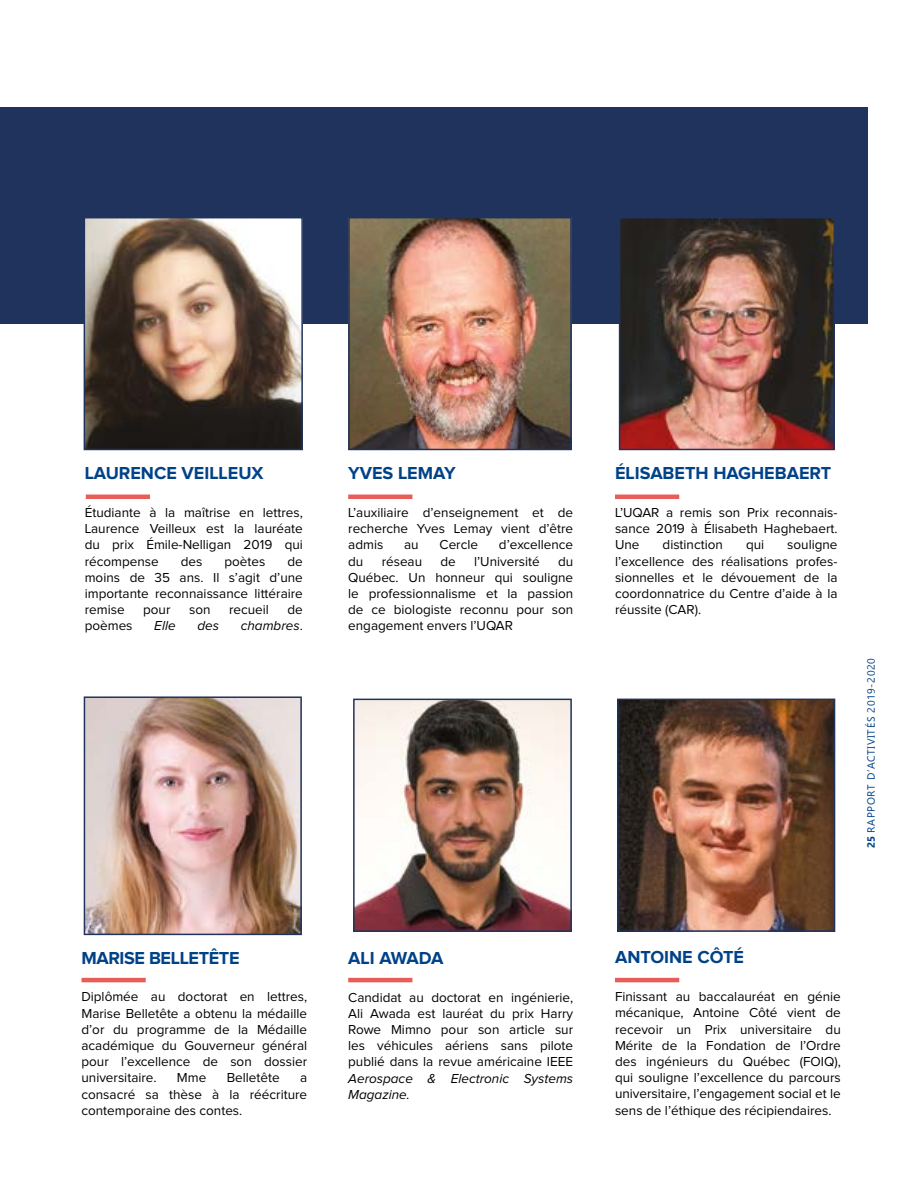
<style>
.page{position:relative;width:918px;height:1188px;background:#fff}
.page>*{position:absolute;margin:0;border:0;box-sizing:border-box;transform-origin:0 0}
.t1{font:700 18px "Proxima Nova";color:#004288}
.t2{font:700 18px "Proxima Nova";letter-spacing:-.02em;color:#004288}
.t3{font:13.5px/16.2px "Proxima Nova";color:#000;text-align:justify}
.t4{font:italic 13.5px/16.2px "Proxima Nova";color:#000}
.t5{font:10.5px "Gadugi";letter-spacing:.06em;color:#004288}
.s1{font-style:normal}
.s2{font-weight:700;color:#004289}
</style>
<div class="page">
<div style="left:0;top:107px;width:867px;height:217px;background:#20335d"></div>
<img style="left:87px;top:220px;width:213px;height:227px">
<div style="left:84px;top:217px;width:219px;height:233px;border:2px solid #20335d"></div>
<img style="left:351px;top:220px;width:218px;height:227px">
<div style="left:348px;top:217px;width:224px;height:233px;border:2px solid #20335d"></div>
<img style="left:622px;top:220px;width:210px;height:227px">
<div style="left:619px;top:217px;width:216px;height:233px;border:2px solid #20335d"></div>
<img style="left:356px;top:702px;width:213px;height:227px">
<div style="left:353px;top:699px;width:219px;height:233px;border:2px solid #20335d"></div>
<img style="left:87px;top:699px;width:212px;height:233px">
<div style="left:84px;top:696px;width:218px;height:239px;border:2px solid #20335d"></div>
<img style="left:620px;top:702px;width:212px;height:227px">
<div style="left:617px;top:699px;width:218px;height:233px;border:2px solid #20335d"></div>
<hr style="left:86px;top:495px;width:64px;height:4px;background:#e65e57">
<hr style="left:348px;top:495px;width:64px;height:4px;background:#e65e57">
<hr style="left:615px;top:495px;width:64px;height:4px;background:#e65e57">
<hr style="left:615px;top:978px;width:64px;height:4px;background:#e65e57">
<hr style="left:348px;top:978px;width:64px;height:4px;background:#e65e57">
<hr style="left:81px;top:978px;width:65px;height:4px;background:#e65e57">
<h1 class="t1" style="left:85px;top:465px;width:180px">LAURENCE VEILLEUX</h1>
<p class="t3" style="left:85px;top:505px;width:220px">Étudiante à la maîtrise en lettres, Laurence Veilleux est la lauréate du prix Émile-Nelligan 2019 qui récompense</p>
<p class="t3" style="left:181px;top:554px;width:23px">des</p>
<p class="t3" style="left:225px;top:554px;width:42px">poètes</p>
<p class="t3" style="left:85px;top:554px;width:220px;text-indent:203px">de moins de 35 ans. Il s’agit d’une importante reconnaissance littéraire remise</p>
<p class="t3" style="left:143px;top:602px;width:29px">pour</p>
<p class="t3" style="left:189px;top:602px;width:23px">son</p>
<p class="t3" style="left:229px;top:602px;width:41px">recueil</p>
<p class="t3" style="left:288px;top:602px;width:17px">de</p>
<p class="t3" style="left:85px;top:618px;width:49px">poèmes</p>
<p class="t4" style="left:154px;top:618px;width:23px">Elle</p>
<p class="t4" style="left:197px;top:618px;width:23px">des</p>
<p class="t4" style="left:241px;top:618px;width:64px">chambres<span class="s1">.</span></p>
<h1 class="t1" style="left:348px;top:465px;width:109px">YVES LEMAY</h1>
<p class="t3" style="left:348px;top:505px;width:227px">L’auxiliaire d’enseignement et de recherche Yves Lemay vient d’être admis</p>
<p class="t3" style="left:404px;top:537px;width:16px">au</p>
<p class="t3" style="left:440px;top:537px;width:40px">Cercle</p>
<p class="t3" style="left:499px;top:537px;width:76px">d’excellence</p>
<p class="t3" style="left:348px;top:554px;width:17px">du</p>
<p class="t3" style="left:382px;top:554px;width:42px">réseau</p>
<p class="t3" style="left:440px;top:554px;width:17px">de</p>
<p class="t3" style="left:474px;top:554px;width:67px">l’Université</p>
<p class="t3" style="left:348px;top:554px;width:227px;text-indent:210px">du Québec. Un honneur qui souligne le professionnalisme et la passion de ce biologiste reconnu pour son engagement envers l’UQAR</p>
<h1 class="t2" style="left:81px;top:949px;width:160px">MARISE BELLETÊTE</h1>
<p class="t3" style="left:81px;top:989px;width:227px">Diplômée au doctorat en lettres, Marise Belletête a obtenu la médaille d’or du programme de la Médaille académique du Gouverneur général pour l’excellence de son dossier universitaire.</p>
<p class="t3" style="left:177px;top:1070px;width:31px">Mme</p>
<p class="t3" style="left:227px;top:1070px;width:54px">Belletête</p>
<p class="t3" style="left:81px;top:1070px;width:227px;text-indent:219px">a consacré sa thèse à la réécriture contemporaine des contes.</p>
<h1 class="t1" style="left:348px;top:950px;width:97px">ALI AWADA</h1>
<p class="t3" style="left:348px;top:990px;width:227px">Candidat au doctorat en ingénierie, Ali Awada est lauréat du prix Harry Rowe Mimno pour son article sur les véhicules aériens sans pilote publié dans la revue américaine IEEE</p>
<p class="t4" style="left:348px;top:1071px;width:226px">Aerospace &amp; Electronic Systems<br>Magazine.</p>
<h1 class="t1" style="left:615px;top:465px;width:218px">ÉLISABETH HAGHEBAERT</h1>
<p class="t3" style="left:615px;top:505px;width:224px">L’UQAR a remis son Prix reconnais&shy;sance 2019 à Élisabeth Haghebaert.<br>Une</p>
<p class="t3" style="left:615px;top:537px;width:224px;text-indent:172px">souligne l’excellence des réalisations profes&shy;sionnelles et le dévouement de la coordonnatrice du Centre d’aide à la réussite (CAR).</p>
<p class="t3" style="left:663px;top:537px;width:62px">distinction</p>
<p class="t3" style="left:746px;top:537px;width:20px">qui</p>
<p class="t5" style="left:865px;top:848px;width:191px;rotate:-90deg"><span class="s2">25</span> RAPPORT D’ACTIVITÉS 2019-2020</p>
<h1 class="t1" style="left:615px;top:949px;width:131px">ANTOINE CÔTÉ</h1>
<p class="t3" style="left:615px;top:989px;width:227px">Finissant au baccalauréat en génie mécanique, Antoine Côté vient de recevoir un Prix universitaire du Mérite de la Fondation de l’Ordre des ingénieurs du Québec (FOIQ), qui souligne l’excellence du parcours universitaire, l’engagement social et le sens de l’éthique des récipiendaires.</p>
</div>
